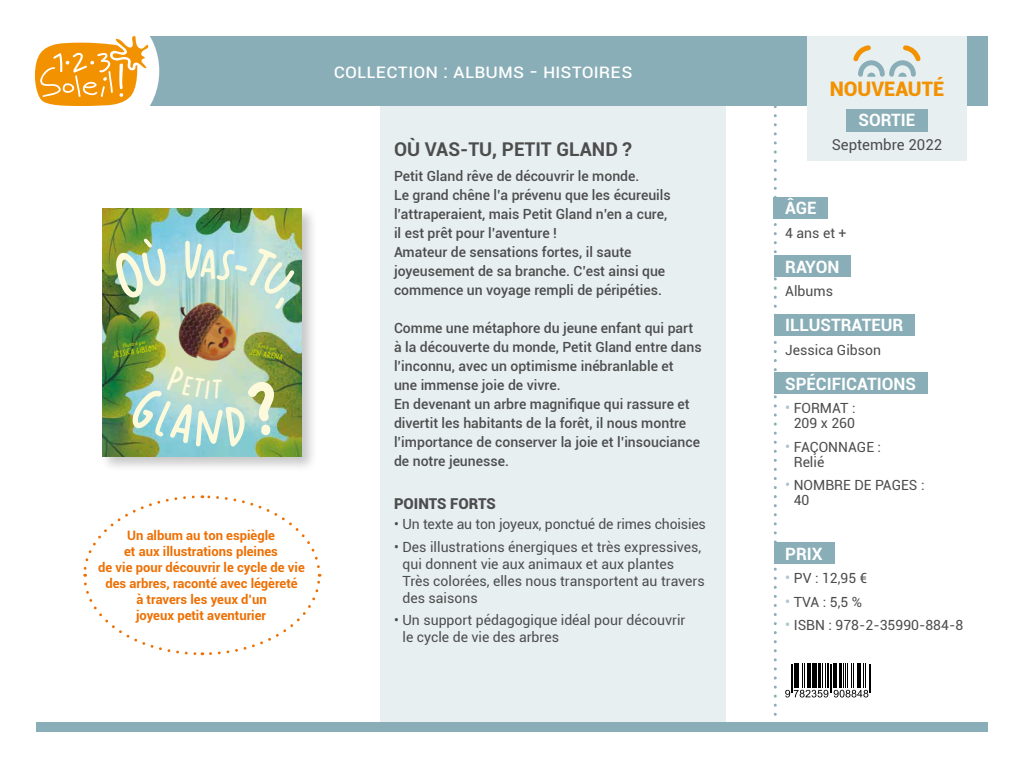
<style>
.page{position:relative;width:1024px;height:768px;background:#fff}
.page>*{position:absolute;margin:0;border:0;box-sizing:border-box;transform-origin:0 0}
.t1{font:20px "Roboto";color:#fff}
.t2{font:900 20px "Roboto";color:#f39200}
.t3{font:700 19px "Roboto";color:#4d4d4d}
.t4{font:700 17px "Roboto";color:#fff}
.t5{font:15px "Roboto";color:#4d4d4d}
.t6{font:900 15px "Roboto";color:#4d4d4d}
.t7{font:500 14px/19px "Roboto";color:#4d4d4d}
.t8{font:14px/17px "Roboto";color:#4d4d4d}
.t9{font:700 13px/16px "Roboto";color:#ed7004;text-align:center}
.t10{font:9.7px "Rational Mood";color:#c8d300}
.t11{font:500 5.8px "Brandon Grotesque";color:#c8d300}
.s1{font-size:15px;color:#acc6cd}
</style>
<div class="page">
<div style="left:100px;top:206px;width:218px;height:267px;background:#000;opacity:.22"></div>
<img style="left:102px;top:208px;width:200px;height:249px">
<img style="left:140px;top:275px;width:113px;height:91px">
<img style="left:102px;top:230px;width:11px;height:24px">
<div style="left:380px;top:106px;width:346px;height:616px;background:#e7eff1"></div>
<div style="left:36px;top:36px;width:952px;height:70px;background:#89aeb7"></div>
<div style="left:36px;top:722px;width:952px;height:10px;background:#89aeb7"></div>
<div style="left:20px;top:2px;width:139px;height:138px;background:#fff;border-radius:50%"></div>
<svg style="left:774px;top:107px;width:3px;height:609px"></svg>
<div style="left:774px;top:197px;width:54px;height:21px;background:#89aeb7"></div>
<div style="left:774px;top:256px;width:77px;height:21px;background:#89aeb7"></div>
<div style="left:774px;top:314px;width:141px;height:21px;background:#89aeb7"></div>
<div style="left:774px;top:373px;width:153px;height:21px;background:#89aeb7"></div>
<div style="left:774px;top:543px;width:60px;height:21px;background:#89aeb7"></div>
<svg style="left:83px;top:495px;width:239px;height:161px"></svg>
<svg style="left:35px;top:36px;width:114px;height:70px"></svg>
<svg style="left:785px;top:664px;width:86px;height:33px"></svg>
<div style="left:807px;top:36px;width:160px;height:124px;background:#e7eff1"></div>
<svg style="left:853px;top:45px;width:68px;height:32px"></svg>
<div style="left:846px;top:109px;width:82px;height:22px;background:#89aeb7"></div>
<svg style="left:133px;top:366px;width:142px;height:81px;background:#b8d7c0"></svg>
<img style="left:107px;top:235px;width:65px;height:66px">
<svg style="left:184px;top:240px;width:112px;height:70px;background:#aad1cb"></svg>
<p class="t11" style="left:122px;top:342px;width:24px;rotate:-10deg">Illustré par</p>
<p class="t10" style="left:112px;top:350px;width:47px;rotate:-10deg">Jessica Gibson</p>
<p class="t11" style="left:259px;top:342px;width:20px;rotate:10deg">Écrit par</p>
<p class="t10" style="left:251px;top:346px;width:35px;rotate:10deg">Jen Arena</p>
<p class="t9" style="left:98px;top:527px;width:208px">Un album au ton espiègle<br>et aux illustrations pleines<br>de vie pour découvrir le cycle de vie des arbres, raconté avec légèreté<br>à travers les yeux d’un<br>joyeux petit aventurier</p>
<h1 class="t1" style="left:334px;top:57px;width:300px">Collection : ALBUMS - HISTOI RES</h1>
<h2 class="t3" style="left:394px;top:136px;width:240px">OÙ VAS-TU, PETIT GLAND ?</h2>
<p class="t7" style="left:394px;top:166px;width:278px">Petit Gland rêve de découvrir le monde.<br>Le grand chêne l’a prévenu que les écureuils l’attraperaient, mais Petit Gland n’en a cure, il est prêt pour l’aventure !<br>Amateur de sensations fortes, il saute joyeusement de sa branche. C’est ainsi que commence un voyage rempli de péripéties.</p>
<p class="t7" style="left:394px;top:318px;width:309px">Comme une métaphore du jeune enfant qui part à la découverte du monde, Petit Gland entre dans l’inconnu, avec un optimisme inébranlable et<br>une immense joie de vivre.<br>En devenant un arbre magnifique qui rassure et divertit les habitants de la forêt, il nous montre l’importance de conserver la joie et l’insouciance de notre jeunesse.</p>
<p class="t6" style="left:394px;top:493px;width:103px">POINTS FORTS</p>
<p class="t8" style="left:394px;top:515px;width:313px">• Un texte au ton joyeux, ponctué de rimes choisies</p>
<p class="t8" style="left:403px;top:538px;width:304px;text-indent:-8px">• Des illustrations énergiques et très expressives, qui donnent vie aux animaux et aux plantes Très colorées, elles nous transportent au travers des saisons</p>
<p class="t8" style="left:403px;top:611px;width:284px;text-indent:-8px">• Un support pédagogique idéal pour découvrir le cycle de vie des arbres</p>
<h1 class="t2" style="left:830px;top:75px;width:116px">NOUVEAUTÉ</h1>
<p class="t4" style="left:859px;top:108px;width:58px">SORTIE</p>
<p class="t5" style="left:832px;top:135px;width:112px">Septembre 2022</p>
<p class="t4" style="left:785px;top:196px;width:33px">ÂGE</p>
<p class="t8" style="left:785px;top:224px;width:63px">4 ans et +</p>
<p class="t4" style="left:785px;top:254px;width:56px">RAYON</p>
<p class="t8" style="left:785px;top:282px;width:49px">Albums</p>
<p class="t4" style="left:785px;top:313px;width:120px">ILLUSTRATEUR</p>
<p class="t8" style="left:785px;top:341px;width:97px">Jessica Gibson</p>
<p class="t4" style="left:785px;top:372px;width:132px">SPÉCIFICATIONS</p>
<p class="t8" style="left:785px;top:400px;width:72px;line-height:15px;text-align:center"><span class="s1">•</span> FORMAT :<br>209 x 260</p>
<p class="t8" style="left:794px;top:439px;width:89px;line-height:15px;text-indent:-9px"><span class="s1">•</span> FAÇONNAGE :<br>Relié</p>
<p class="t8" style="left:794px;top:477px;width:132px;line-height:15px;text-indent:-9px"><span class="s1">•</span> NOMBRE DE PAGES :<br>40</p>
<p class="t4" style="left:785px;top:542px;width:39px">PRIX</p>
<p class="t8" style="left:785px;top:569px;width:84px"><span class="s1">•</span> PV : 12,95 €</p>
<p class="t8" style="left:785px;top:593px;width:78px"><span class="s1">•</span> TVA : 5,5 %</p>
<p class="t8" style="left:785px;top:616px;width:180px"><span class="s1">•</span> ISBN : 978-2-35990-884-8</p>
</div>
